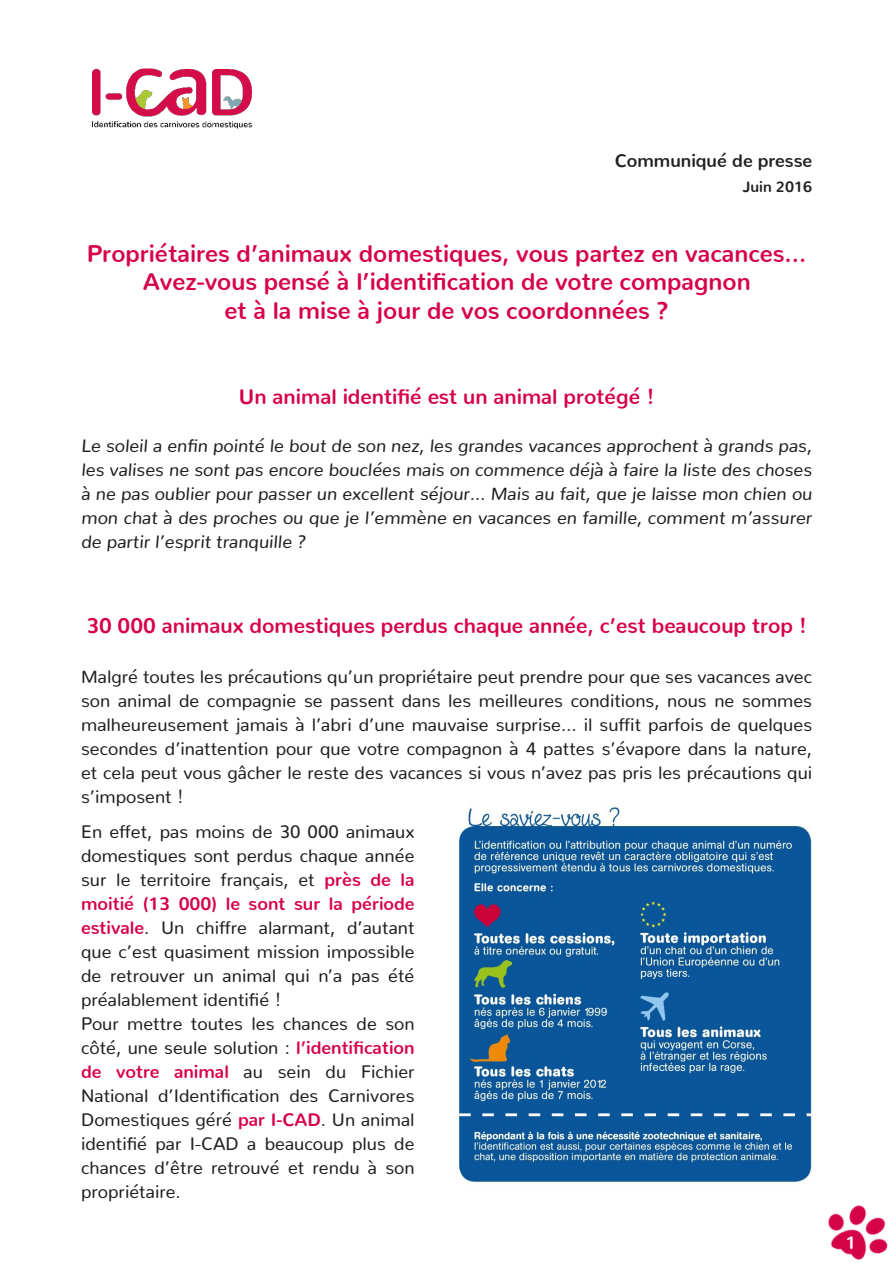
<style>
.page{position:relative;width:893px;height:1263px;background:#fff}
.page>*{position:absolute;margin:0;border:0;box-sizing:border-box;transform-origin:0 0}
.t1{font:700 24px "Nunito";color:#d70048}
.t2{font:700 21px "Nunito";color:#d70048}
.t3{font:18px/24px "Nunito";color:#231f20;text-align:justify}
.t4{font:700 18px "Nunito";color:#231f20}
.t5{font:700 18px "Nunito";color:#fff}
.t6{font:700 15px "Nunito";color:#231f20}
.s1{font-weight:700;color:#d70048}
</style>
<div class="page">
<img style="left:92px;top:68px;width:161px;height:61px">
<img style="left:828px;top:1205px;width:60px;height:55px">
<img style="left:456px;top:807px;width:356px;height:376px">
<p class="t4" style="left:615px;top:144px;width:199px">Communiqué de presse</p>
<p class="t6" style="left:743px;top:173px;width:71px">Juin 2016</p>
<p class="t1" style="left:87px;top:231px;width:721px">Propriétaires d’animaux domestiques, vous partez en vacances…</p>
<p class="t1" style="left:143px;top:260px;width:609px">Avez-vous pensé à l’identification de votre compagnon</p>
<p class="t1" style="left:225px;top:289px;width:446px">et à la mise à jour de vos coordonnées ?</p>
<p class="t2" style="left:239px;top:377px;width:417px">Un animal identifié est un animal protégé !</p>
<p class="t3" style="left:81px;top:432px;width:735px">Le soleil a enfin pointé le bout de son nez, les grandes vacances approchent à grands pas, les valises ne sont pas encore bouclées mais on commence déjà à faire la liste des choses à ne pas oublier pour passer un excellent séjour… Mais au fait, que je laisse mon chien ou mon chat à des proches ou que je l’emmène en vacances en famille, comment m’assurer de partir l’esprit tranquille ?</p>
<p class="t2" style="left:86px;top:606px;width:722px">30 000 animaux domestiques perdus chaque année, c’est beaucoup trop !</p>
<p class="t3" style="left:81px;top:663px;width:732px">Malgré toutes les précautions qu’un propriétaire peut prendre pour que ses vacances avec son animal de compagnie se passent dans les meilleures conditions, nous ne sommes malheureusement jamais à l’abri d’une mauvaise surprise… il suffit parfois de quelques secondes d’inattention pour que votre compagnon à 4 pattes s’évapore dans la nature, et cela peut vous gâcher le reste des vacances si vous n’avez pas pris les précautions qui s’imposent !</p>
<p class="t3" style="left:81px;top:818px;width:335px">En effet, pas moins de 30 000 animaux domestiques sont perdus chaque année sur le territoire français, et <span class="s1">près de la moitié (13 000) le sont sur la période estivale</span>. Un chiffre alarmant, d’autant que c’est quasiment mission impossible de retrouver un animal qui n’a pas été préalablement identifié !</p>
<p class="t3" style="left:81px;top:1010px;width:335px">Pour mettre toutes les chances de son côté, une seule solution : <span class="s1">l’identification de votre animal</span> au sein du Fichier National d’Identification des Carnivores Domestiques géré <span class="s1">par I-CAD</span>. Un animal identifié par I-CAD a beaucoup plus de chances d’être retrouvé et rendu à son propriétaire.</p>
<p class="t5" style="left:845px;top:1227px;width:12px">1</p>
</div>
